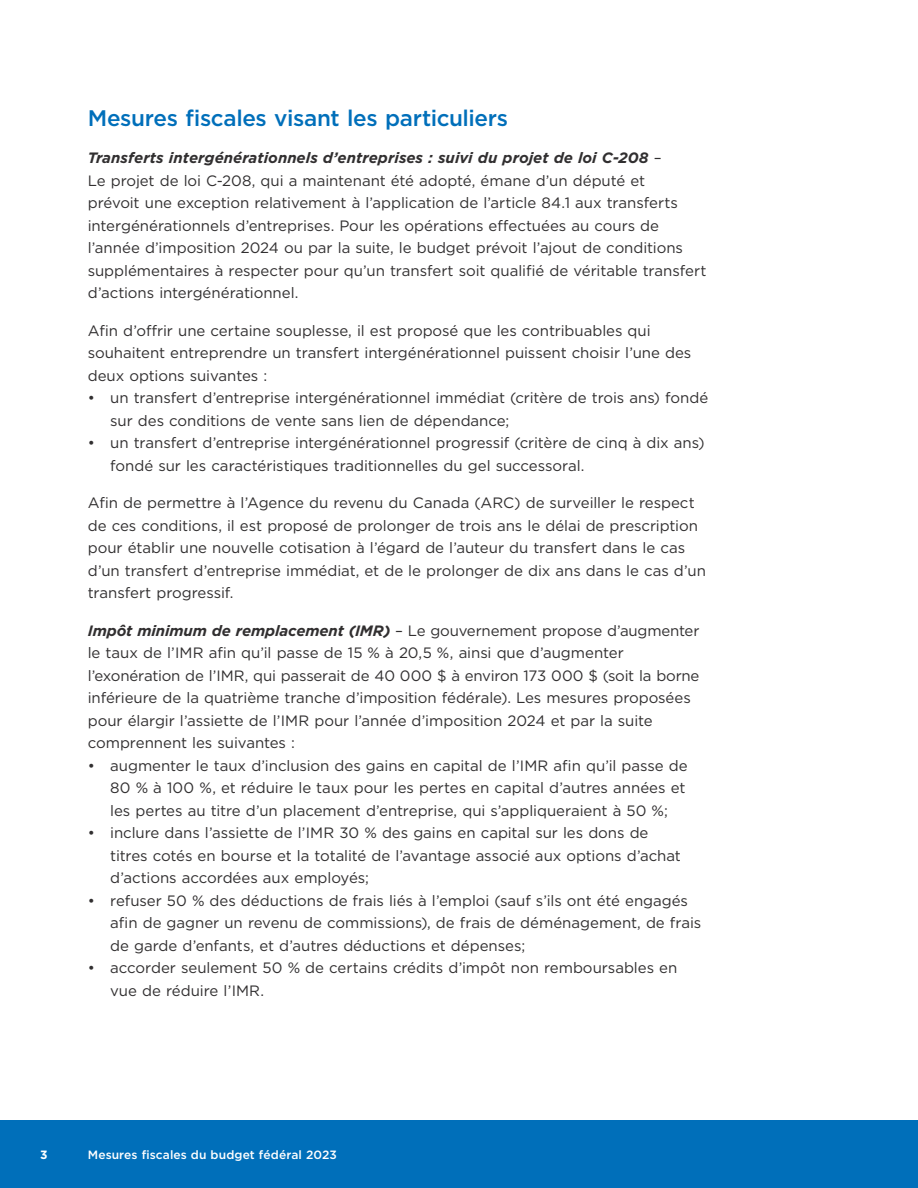
<style>
.page{position:relative;width:918px;height:1188px;background:#fff}
.page>*{position:absolute;margin:0;border:0;box-sizing:border-box;transform-origin:0 0}
.t1{font:500 22.5px "Gotham";letter-spacing:-.015em;color:#006fba}
.body{font:15px/22.5px "Gotham";letter-spacing:-.005em;color:#312f30}
.t2{font:500 12px "Gotham";letter-spacing:.01em;color:#fff}
.t3{font:700 12px "Gotham";color:#fff}
.s1{font-weight:700;font-style:italic}
</style>
<div class="page">
<div style="left:0;top:1120px;width:918px;height:68px;background:#006fba"></div>
<h2 class="t1" style="left:88px;top:103px;width:422px">Mesures fiscales visant les particuliers</h2>
<p class="body" style="left:88px;top:147px;width:620px"><span class="s1">Transferts intergénérationnels d’entreprises : suivi du projet de loi C-208</span> –<br>Le projet de loi C-208, qui a maintenant été adopté, émane d’un député et<br>prévoit une exception relativement à l’application de l’article 84.1 aux transferts intergénérationnels d’entreprises. Pour les opérations effectuées au cours de l’année d’imposition 2024 ou par la suite, le budget prévoit l’ajout de conditions supplémentaires à respecter pour qu’un transfert soit qualifié de véritable transfert d’actions intergénérationnel.</p>
<p class="body" style="left:88px;top:319px;width:605px">Afin d’offrir une certaine souplesse, il est proposé que les contribuables qui souhaitent entreprendre un transfert intergénérationnel puissent choisir l’une des deux options suivantes :</p>
<p class="body" style="left:110px;top:387px;width:599px;text-indent:-22px">• un transfert d’entreprise intergénérationnel immédiat (critère de trois ans) fondé sur des conditions de vente sans lien de dépendance;</p>
<p class="body" style="left:110px;top:432px;width:596px;text-indent:-22px">• un transfert d’entreprise intergénérationnel progressif (critère de cinq à dix ans) fondé sur les caractéristiques traditionnelles du gel successoral.</p>
<p class="body" style="left:88px;top:492px;width:620px">Afin de permettre à l’Agence du revenu du Canada (ARC) de surveiller le respect de ces conditions, il est proposé de prolonger de trois ans le délai de prescription pour établir une nouvelle cotisation à l’égard de l’auteur du transfert dans le cas d’un transfert d’entreprise immédiat, et de le prolonger de dix ans dans le cas d’un transfert progressif.</p>
<p class="body" style="left:88px;top:619px;width:613px"><span class="s1">Impôt minimum de remplacement (IMR)</span> – Le gouvernement propose d’augmenter le taux de l’IMR afin qu’il passe de 15 % à 20,5 %, ainsi que d’augmenter l’exonération de l’IMR, qui passerait de 40 000 $ à environ 173 000 $ (soit la borne inférieure de la quatrième tranche d’imposition fédérale). Les mesures proposées pour élargir l’assiette de l’IMR pour l’année d’imposition 2024 et par la suite comprennent les suivantes :</p>
<p class="body" style="left:110px;top:754px;width:579px;text-indent:-22px">• augmenter le taux d’inclusion des gains en capital de l’IMR afin qu’il passe de<br>80 % à 100 %, et réduire le taux pour les pertes en capital d’autres années et les pertes au titre d’un placement d’entreprise, qui s’appliqueraient à 50 %;</p>
<p class="body" style="left:110px;top:822px;width:572px;text-indent:-22px">• inclure dans l’assiette de l’IMR 30 % des gains en capital sur les dons de titres cotés en bourse et la totalité de l’avantage associé aux options d’achat d’actions accordées aux employés;</p>
<p class="body" style="left:110px;top:889px;width:593px;text-indent:-22px">• refuser 50 % des déductions de frais liés à l’emploi (sauf s’ils ont été engagés afin de gagner un revenu de commissions), de frais de déménagement, de frais de garde d’enfants, et d’autres déductions et dépenses;</p>
<p class="body" style="left:110px;top:957px;width:569px;text-indent:-22px">• accorder seulement 50 % de certains crédits d’impôt non remboursables en vue de réduire l’IMR.</p>
<p class="t3" style="left:40px;top:1147px;width:9px">3</p>
<p class="t2" style="left:88px;top:1147px;width:251px">Mesures fiscales du budget fédéral 2023</p>
</div>
